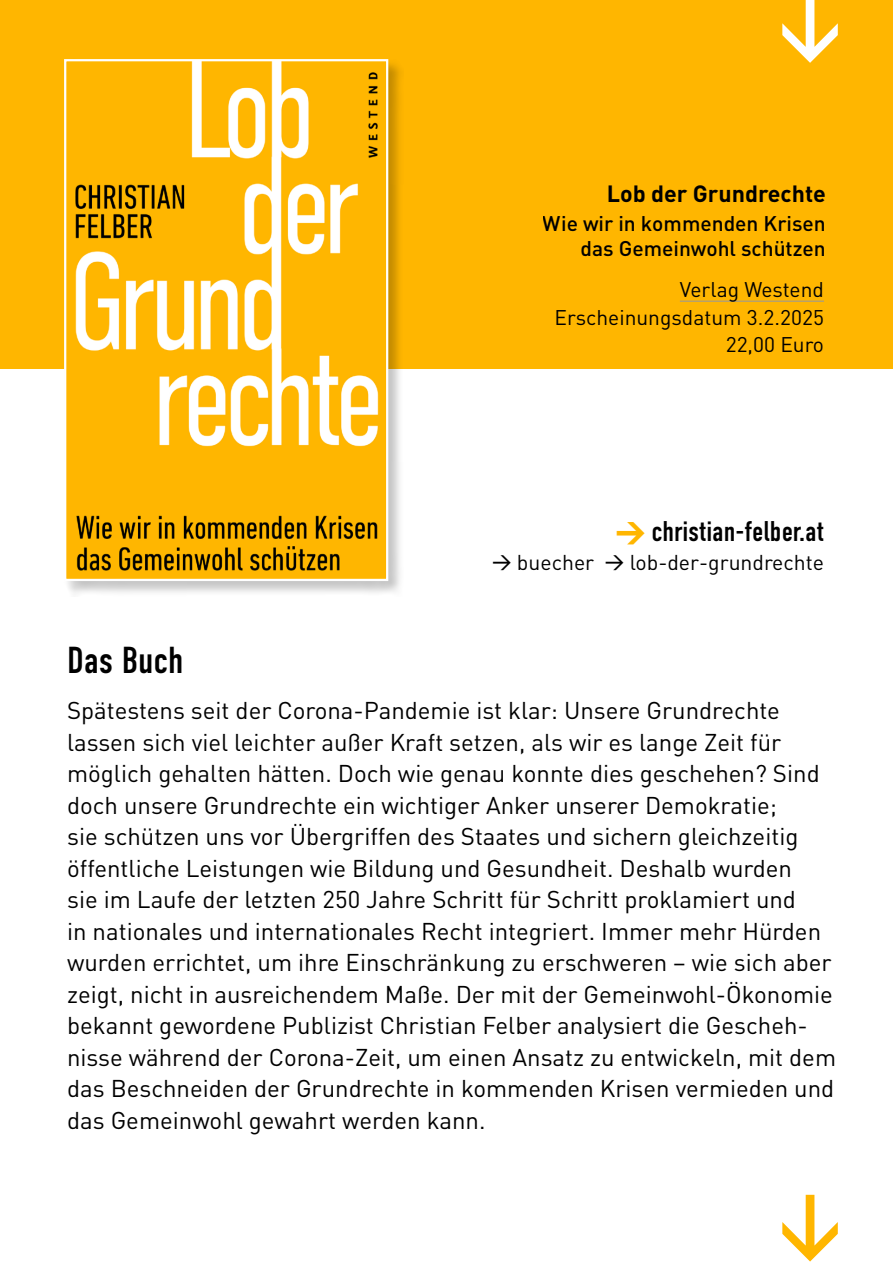
<style>
.page{position:relative;width:893px;height:1263px;background:#fff}
.page>*{position:absolute;margin:0;border:0;box-sizing:border-box;transform-origin:0 0}
.t1{font:700 72px "DIN Pro";color:#ffb600}
.t2{font:700 72px "DIN Pro";color:#fff}
.t3{font:37.5px "DIN Condensed";letter-spacing:-.005em;color:#000}
.t4{font:28.5px "DIN Condensed";color:#000}
.t5{font:24px/31.5px "DIN Pro";color:#000}
.t6{font:700 23.25px "DIN Pro";color:#000}
.t7{font:21.15px "DIN Pro";color:#000}
.t8{font:21px "DIN Pro";color:#000}
.t9{font:500 21px/25.5px "DIN Pro";color:#000;text-align:right}
.s1{font-family:"DIN Pro";font-weight:900;font-size:29.7px;color:#ffb600}
.s2{font-weight:500;font-size:19.05px}
</style>
<div class="page">
<div style="left:0;top:0;width:893px;height:369px;background:#ffb600"></div>
<div style="left:63px;top:58px;width:341px;height:539px;background:#000;opacity:.23"></div>
<svg style="left:63px;top:58px;width:326px;height:524px"></svg>
<hr style="left:680px;top:301px;width:144px;height:1px;background:#999">
<p class="t2" style="left:864px;top:-8px;width:75px;rotate:90deg">→</p>
<p class="t6" style="left:607px;top:178px;width:221px">Lob der Grundrechte</p>
<p class="t9" style="left:543px;top:209px;width:285px">Wie wir in kommenden Krisen das Gemeinwohl schützen</p>
<p class="t8" style="left:680px;top:275px;width:146px">Verlag Westend</p>
<p class="t8" style="left:554px;top:303px;width:271px">Erscheinungsdatum 3.2.2025</p>
<p class="t8" style="left:726px;top:330px;width:100px">22,00 Euro</p>
<p class="t4" style="left:616px;top:516px;width:210px"><span class="s1">→</span> christian-felber.at</p>
<p class="t7" style="left:492px;top:548px;width:333px"><span class="s2">→</span> buecher <span class="s2">→</span> lob-der-grundrechte</p>
<p class="t3" style="left:67px;top:639px;width:118px">Das Buch</p>
<p class="t5" style="left:67px;top:694px;width:770px">Spätestens seit der Corona-Pandemie ist klar: Unsere Grundrechte lassen sich viel leichter außer Kraft setzen, als wir es lange Zeit für möglich gehalten hätten. Doch wie genau konnte dies geschehen? Sind doch unsere Grundrechte ein wichtiger Anker unserer Demokratie;<br>sie schützen uns vor Übergriffen des Staates und sichern gleichzeitig öffentliche Leistungen wie Bildung und Gesundheit. Deshalb wurden<br>sie im Laufe der letzten 250 Jahre Schritt für Schritt proklamiert und<br>in nationales und internationales Recht integriert. Immer mehr Hürden wurden errichtet, um ihre Einschränkung zu erschweren – wie sich aber zeigt, nicht in ausreichendem Maße. Der mit der Gemeinwohl-Ökonomie bekannt gewordene Publizist Christian Felber analysiert die Gescheh&shy;nisse während der Corona-Zeit, um einen Ansatz zu entwickeln, mit dem das Beschneiden der Grundrechte in kommenden Krisen vermieden und das Gemeinwohl gewahrt werden kann.</p>
<p class="t1" style="left:864px;top:1191px;width:75px;rotate:90deg">→</p>
</div>
